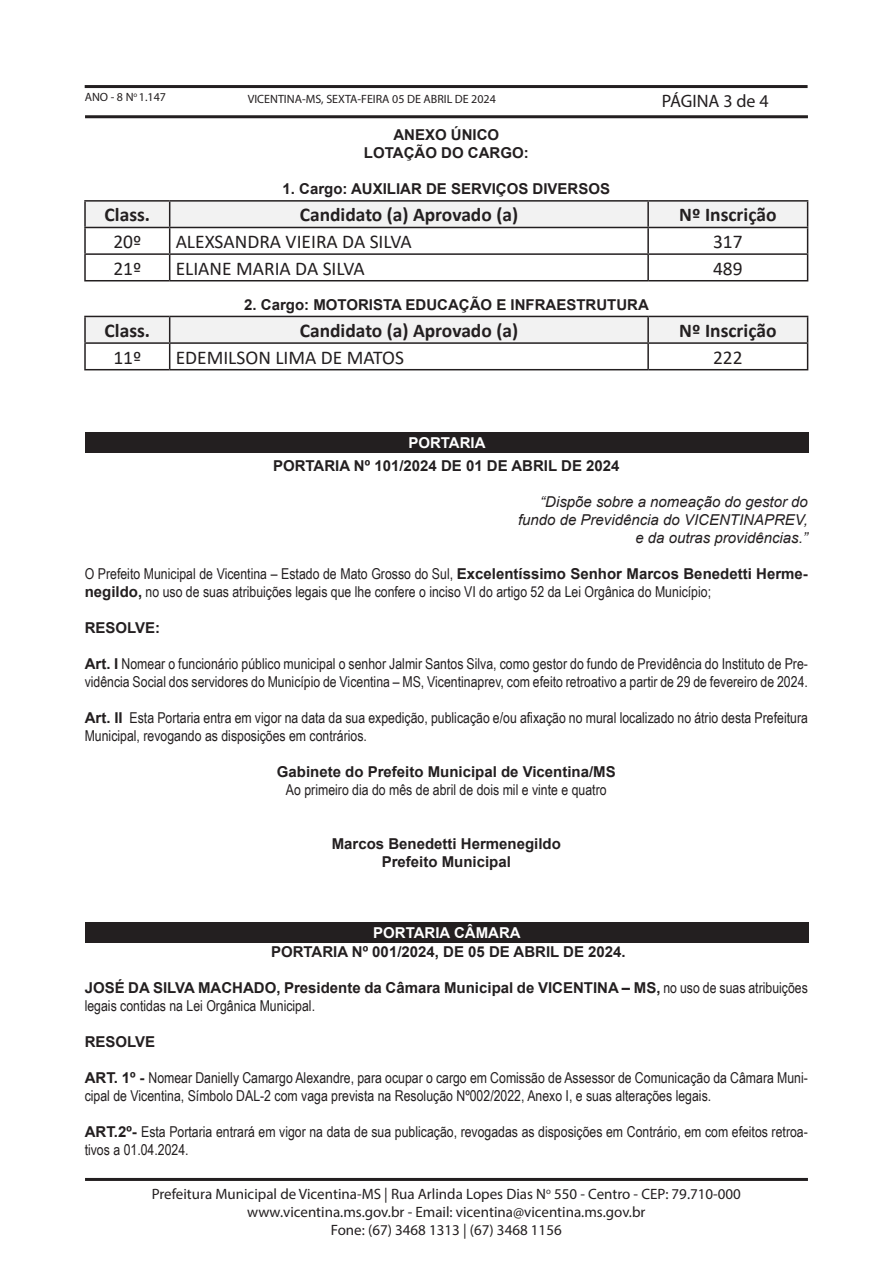
<style>
.page{position:relative;width:893px;height:1263px;background:#fff}
.page>*{position:absolute;margin:0;border:0;box-sizing:border-box;transform-origin:0 0}
.No_Spacing{font:700 19.5px "Calibri";color:#231f20}
.No_Spacing-2{font:19.5px "Calibri";color:#231f20}
.t1{font:18px "Myriad Pro";color:#231f20}
.t2{font:15px/18px "Arial Narrow";color:#231f20}
.t3{font:700 15px/18px "Arial";color:#231f20}
.t4{font:15px/18px "Myriad Pro";color:#231f20;text-align:center}
.t5{font:italic 15px "Arial";color:#231f20}
.t6{font:700 15px "Arial";color:#fff}
.t7{font:12px "Myriad Pro";color:#231f20}
.s1{font-family:"Arial";font-weight:700}
.s2{font-family:"Arial Narrow";font-weight:400}
</style>
<div class="page">
<hr style="left:85px;top:85px;width:723px;height:3px;background:#231f20">
<hr style="left:85px;top:115px;width:723px;height:3px;background:#231f20">
<hr style="left:85px;top:1178px;width:723px;height:3px;background:#231f20">
<hr style="left:84px;top:200px;width:86px;height:2px;background:#231f20">
<hr style="left:84px;top:202px;width:2px;height:25px;background:#231f20">
<hr style="left:170px;top:200px;width:478px;height:2px;background:#231f20">
<hr style="left:648px;top:200px;width:160px;height:2px;background:#231f20">
<hr style="left:84px;top:227px;width:86px;height:1px;background:#231f20">
<hr style="left:84px;top:228px;width:2px;height:25px;background:#231f20">
<hr style="left:84px;top:253px;width:86px;height:2px;background:#231f20">
<hr style="left:84px;top:255px;width:2px;height:25px;background:#231f20">
<svg style="left:85px;top:201px;width:723px;height:79px"></svg>
<hr style="left:84px;top:280px;width:86px;height:1px;background:#231f20">
<hr style="left:170px;top:280px;width:478px;height:1px;background:#231f20">
<hr style="left:648px;top:280px;width:160px;height:1px;background:#231f20">
<hr style="left:84px;top:316px;width:86px;height:1px;background:#231f20">
<hr style="left:84px;top:317px;width:2px;height:25px;background:#231f20">
<hr style="left:84px;top:342px;width:86px;height:2px;background:#231f20">
<hr style="left:84px;top:344px;width:2px;height:25px;background:#231f20">
<svg style="left:85px;top:316px;width:723px;height:53px"></svg>
<hr style="left:84px;top:369px;width:86px;height:1px;background:#231f20">
<hr style="left:170px;top:369px;width:478px;height:1px;background:#231f20">
<hr style="left:648px;top:369px;width:160px;height:1px;background:#231f20">
<div style="left:85px;top:432px;width:723px;height:21px;background:#231f20"></div>
<div style="left:85px;top:922px;width:723px;height:21px;background:#231f20"></div>
<p class="t7" style="left:85px;top:90px;width:83px">ANO - 8 N<sup>o</sup> 1.147</p>
<p class="t7" style="left:248px;top:91px;width:250px">VICENTINA-MS, SEXTA-FEIRA 05 DE ABRIL DE 2024</p>
<p class="t3" style="left:393px;top:126px;width:107px">ANEXO ÚNICO</p>
<p class="t3" style="left:364px;top:144px;width:166px">LOTAÇÃO DO CARGO:</p>
<p class="t3" style="left:283px;top:180px;width:329px">1. Cargo: AUXILIAR DE SERVIÇOS DIVERSOS</p>
<p class="t1" style="left:662px;top:90px;width:108px">PÁGINA 3 de 4</p>
<p class="No_Spacing" style="left:105px;top:201px;width:47px">Class.</p>
<p class="No_Spacing" style="left:300px;top:201px;width:220px">Candidato (a) Aprovado (a)</p>
<p class="No_Spacing" style="left:679px;top:201px;width:99px">Nº Inscrição</p>
<p class="No_Spacing-2" style="left:113px;top:228px;width:29px">20º</p>
<p class="No_Spacing-2" style="left:176px;top:228px;width:238px">ALEXSANDRA VIEIRA DA SILVA</p>
<p class="No_Spacing-2" style="left:713px;top:228px;width:31px">317</p>
<p class="No_Spacing-2" style="left:113px;top:255px;width:29px">21º</p>
<p class="No_Spacing-2" style="left:176px;top:255px;width:191px">ELIANE MARIA DA SILVA</p>
<p class="No_Spacing-2" style="left:713px;top:255px;width:31px">489</p>
<p class="t3" style="left:244px;top:296px;width:406px">2. Cargo: MOTORISTA EDUCAÇÃO E INFRAESTRUTURA</p>
<p class="No_Spacing" style="left:105px;top:317px;width:47px">Class.</p>
<p class="No_Spacing" style="left:300px;top:317px;width:220px">Candidato (a) Aprovado (a)</p>
<p class="No_Spacing" style="left:679px;top:317px;width:99px">Nº Inscrição</p>
<p class="No_Spacing-2" style="left:113px;top:344px;width:30px">11º</p>
<p class="No_Spacing-2" style="left:176px;top:344px;width:230px">EDEMILSON LIMA DE MATOS</p>
<p class="No_Spacing-2" style="left:713px;top:344px;width:31px">222</p>
<p class="t6" style="left:408px;top:432px;width:79px">PORTARIA</p>
<p class="t3" style="left:273px;top:457px;width:348px">PORTARIA Nº 101/2024 DE 01 DE ABRIL DE 2024</p>
<p class="t5" style="left:540px;top:492px;width:269px">“Dispõe sobre a nomeação do gestor do</p>
<p class="t5" style="left:518px;top:510px;width:291px">fundo de Previdência do VICENTINAPREV,</p>
<p class="t5" style="left:635px;top:528px;width:174px">e da outras providências.”</p>
<p class="t2" style="left:85px;top:564px;width:725px">O Prefeito Municipal de Vicentina – Estado de Mato Grosso do Sul, <span class="s1">Excelentíssimo Senhor Marcos Benedetti Herme&shy;negildo,</span> no uso de suas atribuições legais que lhe confere o inciso VI do artigo 52 da Lei Orgânica do Município;</p>
<p class="t3" style="left:85px;top:619px;width:77px">RESOLVE:</p>
<p class="t2" style="left:85px;top:654px;width:725px"><span class="s1">Art. I</span> Nomear o funcionário público municipal o senhor Jalmir Santos Silva, como gestor do fundo de Previdência do Instituto de Pre&shy;vidência Social dos servidores do Município de Vicentina – MS, Vicentinaprev, com efeito retroativo a partir de 29 de fevereiro de 2024.</p>
<p class="t2" style="left:85px;top:708px;width:725px"><span class="s1">Art. II</span> Esta Portaria entra em vigor na data da sua expedição, publicação e/ou afixação no mural localizado no átrio desta Prefeitura<br>Municipal, revogando as disposições em contrários.</p>
<p class="t3" style="left:277px;top:763px;width:340px">Gabinete do Prefeito Municipal de Vicentina/MS</p>
<p class="t2" style="left:286px;top:780px;width:322px">Ao primeiro dia do mês de abril de dois mil e vinte e quatro</p>
<p class="t3" style="left:332px;top:835px;width:231px">Marcos Benedetti Hermenegildo</p>
<p class="t3" style="left:382px;top:853px;width:131px">Prefeito Municipal</p>
<p class="t6" style="left:373px;top:922px;width:149px">PORTARIA CÂMARA</p>
<p class="t3" style="left:271px;top:943px;width:356px">PORTARIA Nº 001/2024, DE 05 DE ABRIL DE 2024.</p>
<p class="t3" style="left:85px;top:979px;width:725px">JOSÉ DA SILVA MACHADO, Presidente da Câmara Municipal de VICENTINA – MS, <span class="s2">no uso de suas atribuições legais contidas na Lei Orgânica Municipal.</span></p>
<p class="t3" style="left:85px;top:1033px;width:72px">RESOLVE</p>
<p class="t2" style="left:85px;top:1068px;width:725px"><span class="s1">ART. 1º -</span> Nomear Danielly Camargo Alexandre, para ocupar o cargo em Comissão de Assessor de Comunicação da Câmara Muni&shy;cipal de Vicentina, Símbolo DAL-2 com vaga prevista na Resolução Nº002/2022, Anexo I, e suas alterações legais.</p>
<p class="t2" style="left:85px;top:1122px;width:725px"><span class="s1">ART.2º-</span> Esta Portaria entrará em vigor na data de sua publicação, revogadas as disposições em Contrário, em com efeitos retroa&shy;tivos a 01.04.2024.</p>
<p class="t4" style="left:152px;top:1184px;width:591px">Prefeitura Municipal de Vicentina-MS | Rua Arlinda Lopes Dias N<sup>o</sup> 550 - Centro - CEP: 79.710-000 www.vicentina.ms.gov.br - Email: vicentina@vicentina.ms.gov.br<br>Fone: (67) 3468 1313 | (67) 3468 1156</p>
</div>
